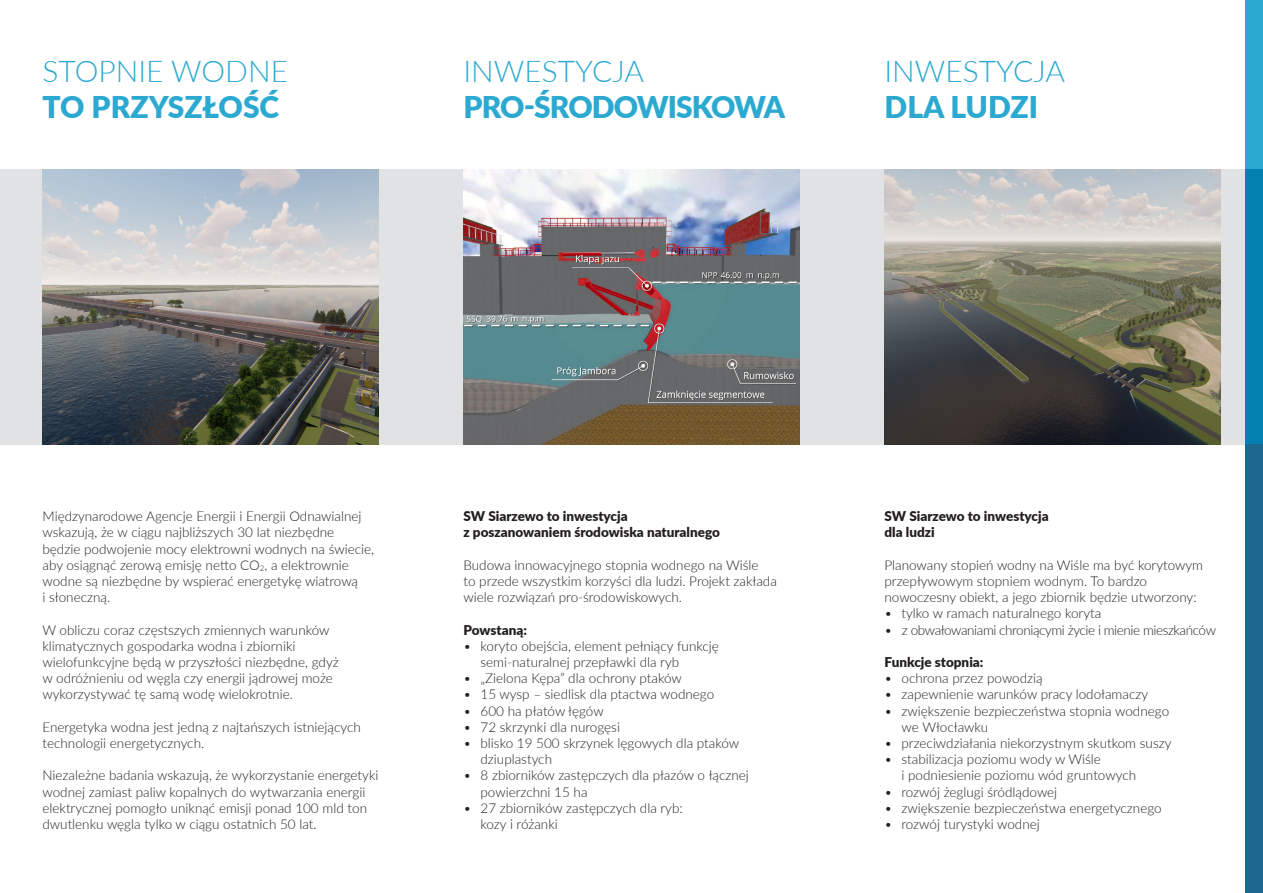
<style>
.page{position:relative;width:1263px;height:893px;background:#fff}
.page>*{position:absolute;margin:0;border:0;box-sizing:border-box;transform-origin:0 0}
.t1{font:300 30px "Lato";color:#2ca9d0}
.t2{font:900 30px "Lato";color:#2ca9d0}
.t3{font:900 30px "Lato";letter-spacing:-.02em;color:#2ca9d0}
.t4{font:300 13.5px/16.2px "Lato";color:#231f20}
.t5{font:900 13.5px/16.2px "Lato";color:#231f20}
.t6{font:300 13.5px "Lato";letter-spacing:-.03em;color:#231f20}
</style>
<div class="page">
<div style="left:0;top:169px;width:1263px;height:275px;background:#e1e2e4"></div>
<img style="left:43px;top:169px;width:335px;height:275px">
<img style="left:463px;top:169px;width:336px;height:275px">
<img style="left:884px;top:169px;width:336px;height:275px">
<div style="left:1246px;top:0;width:17px;height:171px;background:#2ca9d0"></div>
<div style="left:1246px;top:169px;width:17px;height:275px;background:#037fb0"></div>
<div style="left:1246px;top:444px;width:17px;height:449px;background:#1d678f"></div>
<p class="t1" style="left:43px;top:50px;width:247px">STOPNIE WODNE</p>
<p class="t2" style="left:43px;top:84px;width:238px">TO PRZYSZŁOŚĆ</p>
<p class="t1" style="left:463px;top:50px;width:182px">INWESTYCJA</p>
<p class="t3" style="left:463px;top:84px;width:323px">PRO-ŚRODOWISKOWA</p>
<p class="t1" style="left:884px;top:50px;width:182px">INWESTYCJA</p>
<p class="t2" style="left:884px;top:84px;width:155px">DLA LUDZI</p>
<p class="t4" style="left:43px;top:508px;width:333px">Międzynarodowe Agencje Energii i Energii Odnawialnej wskazują, że w ciągu najbliższych 30 lat niezbędne będzie podwojenie mocy elektrowni wodnych na świecie, aby osiągnąć zerową emisję netto CO<sub>2</sub>, a elektrownie wodne są niezbędne by wspierać energetykę wiatrową<br>i słoneczną.</p>
<p class="t4" style="left:43px;top:621px;width:298px">W obliczu coraz częstszych zmiennych warunków klimatycznych gospodarka wodna i zbiorniki wielofunkcyjne będą w przyszłości niezbędne, gdyż w odróżnieniu od węgla czy energii jądrowej może wykorzystywać tę samą wodę wielokrotnie.</p>
<p class="t4" style="left:43px;top:718px;width:320px">Energetyka wodna jest jedną z najtańszych istniejących technologii energetycznych.</p>
<p class="t4" style="left:43px;top:767px;width:337px">Niezależne badania wskazują, że wykorzystanie energetyki wodnej zamiast paliw kopalnych do wytwarzania energii elektrycznej pomogło uniknąć emisji ponad 100 mld ton dwutlenku węgla tylko w ciągu ostatnich 50 lat.</p>
<p class="t5" style="left:463px;top:507px;width:258px">SW Siarzewo to inwestycja<br>z poszanowaniem środowiska naturalnego</p>
<p class="t4" style="left:463px;top:556px;width:315px">Budowa innowacyjnego stopnia wodnego na Wiśle<br>to przede wszystkim korzyści dla ludzi. Projekt zakłada wiele rozwiązań pro-środowiskowych.</p>
<p class="t5" style="left:463px;top:621px;width:65px">Powstaną:</p>
<p class="t4" style="left:480px;top:637px;width:240px;text-indent:-17px">• koryto obejścia, element pełniący funkcję semi-naturalnej przepławki dla ryb</p>
<p class="t4" style="left:463px;top:670px;width:220px">• „Zielona Kępa” dla ochrony ptaków</p>
<p class="t4" style="left:463px;top:686px;width:252px">• 15 wysp – siedlisk dla ptactwa wodnego</p>
<p class="t4" style="left:463px;top:702px;width:142px">• 600 ha płatów łęgów</p>
<p class="t4" style="left:463px;top:718px;width:158px">• 72 skrzynki dla nurogęsi</p>
<p class="t4" style="left:480px;top:734px;width:260px;text-indent:-17px">• blisko 19 500 skrzynek lęgowych dla ptaków dziuplastych</p>
<p class="t4" style="left:480px;top:767px;width:270px;text-indent:-17px">• 8 zbiorników zastępczych dla płazów o łącznej powierzchni 15 ha</p>
<p class="t4" style="left:480px;top:799px;width:204px;text-indent:-17px">• 27 zbiorników zastępczych dla ryb: kozy i różanki</p>
<p class="t5" style="left:884px;top:507px;width:166px">SW Siarzewo to inwestycja dla ludzi</p>
<p class="t4" style="left:884px;top:556px;width:320px">Planowany stopień wodny na Wiśle ma być korytowym przepływowym stopniem wodnym. To bardzo nowoczesny obiekt, a jego zbiornik będzie utworzony:</p>
<p class="t4" style="left:884px;top:605px;width:218px">• tylko w ramach naturalnego koryta</p>
<p class="t6" style="left:884px;top:620px;width:333px">• z obwałowaniami chroniącymi życie i mienie mieszkańców</p>
<p class="t5" style="left:884px;top:653px;width:100px">Funkcje stopnia:</p>
<p class="t4" style="left:884px;top:670px;width:160px">• ochrona przez powodzią</p>
<p class="t4" style="left:884px;top:686px;width:265px">• zapewnienie warunków pracy lodołamaczy</p>
<p class="t4" style="left:901px;top:702px;width:269px;text-indent:-17px">• zwiększenie bezpieczeństwa stopnia wodnego we Włocławku</p>
<p class="t4" style="left:884px;top:734px;width:288px">• przeciwdziałania niekorzystnym skutkom suszy</p>
<p class="t4" style="left:901px;top:751px;width:236px;text-indent:-17px">• stabilizacja poziomu wody w Wiśle<br>i podniesienie poziomu wód gruntowych</p>
<p class="t4" style="left:884px;top:783px;width:174px">• rozwój żeglugi śródlądowej</p>
<p class="t4" style="left:884px;top:799px;width:279px">• zwiększenie bezpieczeństwa energetycznego</p>
<p class="t4" style="left:884px;top:815px;width:157px">• rozwój turystyki wodnej</p>
</div>
